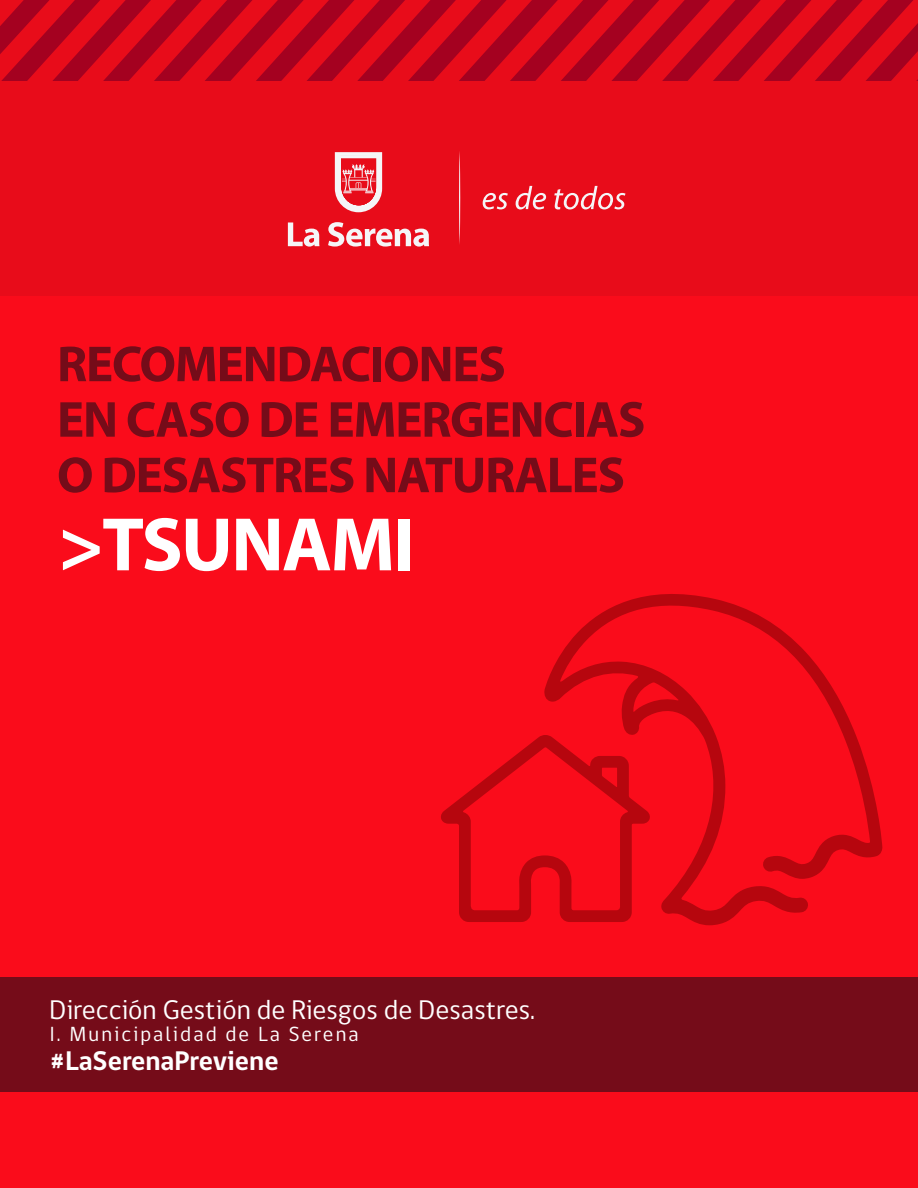
<style>
.page{position:relative;width:918px;height:1188px;background:#fff}
.page>*{position:absolute;margin:0;border:0;box-sizing:border-box;transform-origin:0 0}
.t1{font:700 76.5px "Myriad Pro";letter-spacing:-.025em;color:#fff}
.t2{font:700 51px/55.5px "Myriad Pro";letter-spacing:-.025em;color:#750c19}
.t3{font:27.75px "gob CL";color:#fff}
.t4{font:700 27.75px "gob CL";color:#fff}
.t5{font:21px "gob CL";letter-spacing:.1em;color:#fff}
</style>
<div class="page">
<div style="left:0;top:82px;width:918px;height:1106px;background:#fa0c1b"></div>
<svg style="left:0;top:0;width:918px;height:296px;background:#de0a1a"></svg>
<svg style="left:288px;top:152px;width:141px;height:95px;background:#ea3d49"></svg>
<svg style="left:483px;top:193px;width:25px;height:16px"></svg>
<svg style="left:516px;top:186px;width:30px;height:23px"></svg>
<svg style="left:554px;top:186px;width:72px;height:23px;background:#eb4e59"></svg>
<svg style="left:459px;top:150px;width:1px;height:95px"></svg>
<div style="left:0;top:977px;width:918px;height:114px;background:#750c19"></div>
<svg style="left:441px;top:735px;width:103px;height:187px"></svg>
<svg style="left:544px;top:594px;width:338px;height:331px"></svg>
<p class="t2" style="left:57px;top:335px;width:590px">RECOMENDACIONES<br>EN CASO DE EMERGENCIAS<br>O DESASTRES NATURALES</p>
<h1 class="t1" style="left:58px;top:495px;width:358px">&gt;TSUNAMI</h1>
<p class="t3" style="left:49px;top:990px;width:487px">Dirección Gestión de Riesgos de Desastres.</p>
<p class="t5" style="left:49px;top:1020px;width:311px">I. Municipalidad de La Serena</p>
<p class="t4" style="left:49px;top:1041px;width:231px">#LaSerenaPreviene</p>
</div>
